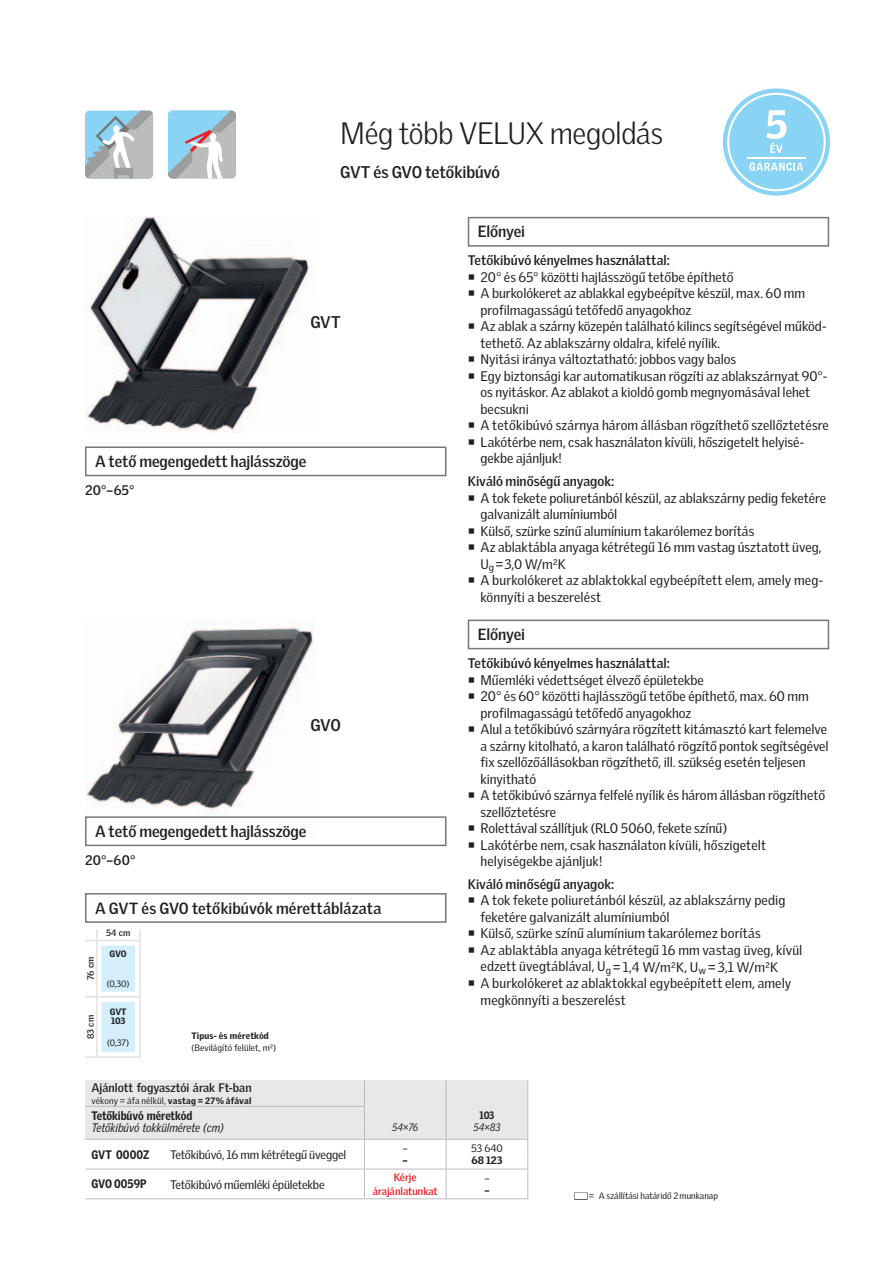
<style>
.page{position:relative;width:893px;height:1263px;background:#fff}
.page>*{position:absolute;margin:0;border:0;box-sizing:border-box;transform-origin:0 0}
.t1{font:300 30px "Velux Gothic";letter-spacing:-.015em;color:#231f20}
.t2{font:700 16.5px "Velux Gothic";letter-spacing:-.01em;color:#231f20}
.t3{font:700 15.75px "Velux Gothic";letter-spacing:-.005em;color:#231f20}
.t4{font:13.5px/16.5px "Velux Gothic";color:#231f20}
.t5{font:700 13.5px "Velux Gothic";color:#231f20}
.t6{font:12px "Velux Gothic";letter-spacing:-.015em;color:#231f20}
.t7{font:900 12px "Velux Gothic";color:#231f20;scale:.9 1}
.t8{font:700 12px "Velux Gothic";color:#231f20}
.t9{font:italic 12px "Velux Gothic";color:#231f20;scale:.9 1}
.t10{font:700 10.5px/13.5px "Velux Gothic";color:#ee1d23;text-align:center}
.t11{font:italic 10.5px "Velux Gothic";letter-spacing:-.005em;color:#231f20;scale:.9 1}
.t12{font:10.5px "Velux Gothic";color:#231f20}
.t13{font:900 10.5px "Velux Gothic";color:#231f20}
.t14{font:900 10.5px "Velux Gothic";color:#231f20;scale:.9 1}
.t15{font:9px "Velux Gothic";color:#231f20}
.t16{font:9px "Velux Gothic";letter-spacing:.02em;color:#231f20}
.t17{font:900 9px/9px "Velux Gothic";letter-spacing:.01em;color:#231f20}
.t18{font:700 9px "Velux Gothic";color:#231f20}
.s1{font-weight:900}
</style>
<div class="page">
<img style="left:86px;top:623px;width:227px;height:188px">
<svg style="left:85px;top:111px;width:68px;height:68px;background:#acc1ca"></svg>
<svg style="left:168px;top:111px;width:68px;height:68px;background:#adc5d2"></svg>
<svg style="left:723px;top:88px;width:107px;height:108px"></svg>
<div style="left:468px;top:217px;width:361px;height:30px;border:2px solid #767778"></div>
<div style="left:468px;top:620px;width:361px;height:29px;border:2px solid #767778"></div>
<div style="left:85px;top:446px;width:361px;height:30px;border:2px solid #767778"></div>
<div style="left:85px;top:816px;width:361px;height:30px;border:2px solid #767778"></div>
<svg style="left:85px;top:929px;width:56px;height:127px"></svg>
<hr style="left:85px;top:1056px;width:56px;height:2px;background:#e2e2de">
<div style="left:85px;top:893px;width:361px;height:30px;border:2px solid #767778"></div>
<svg style="left:85px;top:1080px;width:443px;height:119px"></svg>
<hr style="left:85px;top:1106px;width:280px;height:1px;background:#bcbdbb">
<img style="left:85px;top:217px;width:228px;height:215px">
<h1 class="t1" style="left:340px;top:123px;width:324px">Még több VELUX megoldás</h1>
<p class="t2" style="left:340px;top:166px;width:161px">GVT és GVO tetőkibúvó</p>
<p class="t2" style="left:310px;top:317px;width:32px">GVT</p>
<p class="t3" style="left:95px;top:456px;width:213px">A tető megengedett hajlásszöge</p>
<p class="t5" style="left:85px;top:485px;width:51px">20°–65°</p>
<p class="t2" style="left:310px;top:719px;width:32px">GVO</p>
<p class="t3" style="left:95px;top:826px;width:213px">A tető megengedett hajlásszöge</p>
<p class="t5" style="left:85px;top:855px;width:52px">20°–60°</p>
<p class="t3" style="left:95px;top:902px;width:288px">A GVT és GVO tetőkibúvók mérettáblázata</p>
<p class="t18" style="left:88px;top:980px;width:25px;rotate:-90deg">76 cm</p>
<p class="t18" style="left:106px;top:930px;width:26px">54 cm</p>
<p class="t17" style="left:110px;top:950px;width:19px">GVO</p>
<p class="t15" style="left:107px;top:980px;width:24px">(0,30)</p>
<p class="t18" style="left:88px;top:1039px;width:25px;rotate:-90deg">83 cm</p>
<p class="t17" style="left:110px;top:1008px;width:18px">GVT<br>103</p>
<p class="t15" style="left:107px;top:1039px;width:23px">(0,37)</p>
<p class="t17" style="left:191px;top:1032px;width:79px">Típus- és méretkód</p>
<p class="t15" style="left:191px;top:1044px;width:86px">(Bevilágító felület, m²)</p>
<p class="t3" style="left:478px;top:226px;width:49px">Előnyei</p>
<p class="t5" style="left:468px;top:256px;width:204px">Tetőkibúvó kényelmes használattal:</p>
<p class="t4" style="left:468px;top:270px;width:267px">○ 20° és 65° közötti hajlásszögű tetőbe építhető</p>
<p class="t4" style="left:480px;top:286px;width:326px;text-indent:-13px">○ A burkolókeret az ablakkal egybeépítve készül, max. 60 mm profilmagasságú tetőfedő anyagokhoz</p>
<p class="t4" style="left:480px;top:319px;width:347px;text-indent:-13px">○ Az ablak a szárny közepén található kilincs segítségével működ&shy;tethető. Az ablakszárny oldalra, kifelé nyílik.</p>
<p class="t4" style="left:468px;top:352px;width:270px">○ Nyitási iránya változtatható: jobbos vagy balos</p>
<p class="t4" style="left:480px;top:369px;width:348px;text-indent:-13px">○ Egy biztonsági kar automatikusan rögzíti az ablakszárnyat 90°- os nyitáskor. Az ablakot a kioldó gomb megnyomásával lehet becsukni</p>
<p class="t4" style="left:468px;top:418px;width:363px">○ A tetőkibúvó szárnya három állásban rögzíthető szellőztetésre</p>
<p class="t4" style="left:480px;top:435px;width:325px;text-indent:-13px">○ Lakótérbe nem, csak használaton kívüli, hőszigetelt helyisé&shy;gekbe ajánljuk!</p>
<p class="t5" style="left:468px;top:477px;width:148px">Kiváló minőségű anyagok:</p>
<p class="t4" style="left:480px;top:491px;width:347px;text-indent:-13px">○ A tok fekete poliuretánból készül, az ablakszárny pedig feketére galvanizált alumíniumból</p>
<p class="t4" style="left:468px;top:524px;width:288px">○ Külső, szürke színű alumínium takarólemez borítás</p>
<p class="t4" style="left:480px;top:540px;width:342px;text-indent:-13px">○ Az ablaktábla anyaga kétrétegű 16 mm vastag úsztatott üveg,<br>U<sub>g</sub> =3,0 W/m²K</p>
<p class="t4" style="left:480px;top:573px;width:344px;text-indent:-13px">○ A burkolókeret az ablaktokkal egybeépített elem, amely meg&shy;könnyíti a beszerelést</p>
<p class="t3" style="left:478px;top:629px;width:49px">Előnyei</p>
<p class="t5" style="left:468px;top:658px;width:204px">Tetőkibúvó kényelmes használattal:</p>
<p class="t4" style="left:468px;top:672px;width:238px">○ Műemléki védettséget élvező épületekbe</p>
<p class="t4" style="left:480px;top:689px;width:330px;text-indent:-13px">○ 20° és 60° közötti hajlásszögű tetőbe építhető, max. 60 mm profilmagasságú tetőfedő anyagokhoz</p>
<p class="t4" style="left:480px;top:722px;width:350px;text-indent:-13px">○ Alul a tetőkibúvó szárnyára rögzített kitámasztó kart felemelve a szárny kitolható, a karon található rögzítő pontok segítségével fix szellőzőállásokban rögzíthető, ill. szükség esetén teljesen kinyitható</p>
<p class="t4" style="left:480px;top:788px;width:346px;text-indent:-13px">○ A tetőkibúvó szárnya felfelé nyílik és három állásban rögzíthető szellőztetésre</p>
<p class="t4" style="left:468px;top:821px;width:261px">○ Rolettával szállítjuk (RLO 5060, fekete színű)</p>
<p class="t4" style="left:480px;top:837px;width:287px;text-indent:-13px">○ Lakótérbe nem, csak használaton kívüli, hőszigetelt helyiségekbe ajánljuk!</p>
<p class="t5" style="left:468px;top:879px;width:148px">Kiváló minőségű anyagok:</p>
<p class="t4" style="left:480px;top:893px;width:306px;text-indent:-13px">○ A tok fekete poliuretánból készül, az ablakszárny pedig feketére galvanizált alumíniumból</p>
<p class="t4" style="left:468px;top:926px;width:295px">○ Külső, szürke színű alumínium takarólemez borítás</p>
<p class="t4" style="left:480px;top:943px;width:323px;text-indent:-13px">○ Az ablaktábla anyaga kétrétegű 16 mm vastag üveg, kívül edzett üvegtáblával, U<sub>g</sub> = 1,4 W/m²K, U<sub>w</sub> = 3,1 W/m²K</p>
<p class="t4" style="left:480px;top:976px;width:312px;text-indent:-13px">○ A burkolókeret az ablaktokkal egybeépített elem, amely megkönnyíti a beszerelést</p>
<p class="t8" style="left:91px;top:1083px;width:162px">Ajánlott fogyasztói árak Ft-ban</p>
<p class="t16" style="left:91px;top:1097px;width:161px">vékony = áfa nélkül, <span class="s1">vastag = 27% áfával</span></p>
<p class="t7" style="left:91px;top:1111px;width:114px">Tetőkibúvó méretkód</p>
<p class="t14" style="left:479px;top:1112px;width:18px">103</p>
<p class="t9" style="left:91px;top:1124px;width:149px">Tetőkibúvó tokkülmérete (cm)</p>
<p class="t11" style="left:392px;top:1124px;width:30px">54×76</p>
<p class="t11" style="left:474px;top:1124px;width:31px">54×83</p>
<p class="t7" style="left:91px;top:1150px;width:66px">GVT 0000Z</p>
<p class="t6" style="left:170px;top:1149px;width:178px">Tetőkibúvó, 16 mm kétrétegű üveggel</p>
<p class="t12" style="left:403px;top:1144px;width:7px">–</p>
<p class="t12" style="left:471px;top:1144px;width:33px">53 640</p>
<p class="t13" style="left:403px;top:1157px;width:7px">–</p>
<p class="t13" style="left:471px;top:1157px;width:33px">68 123</p>
<p class="t7" style="left:91px;top:1180px;width:63px">GVO 0059P</p>
<p class="t6" style="left:170px;top:1179px;width:156px">Tetőkibúvó műemléki épületekbe</p>
<p class="t10" style="left:373px;top:1172px;width:67px">Kérje árajánlatunkat</p>
<p class="t12" style="left:484px;top:1174px;width:7px">–</p>
<p class="t13" style="left:484px;top:1186px;width:7px">–</p>
<p class="t15" style="left:574px;top:1192px;width:145px">■ = A szállítási határidő 2 munkanap</p>
</div>
